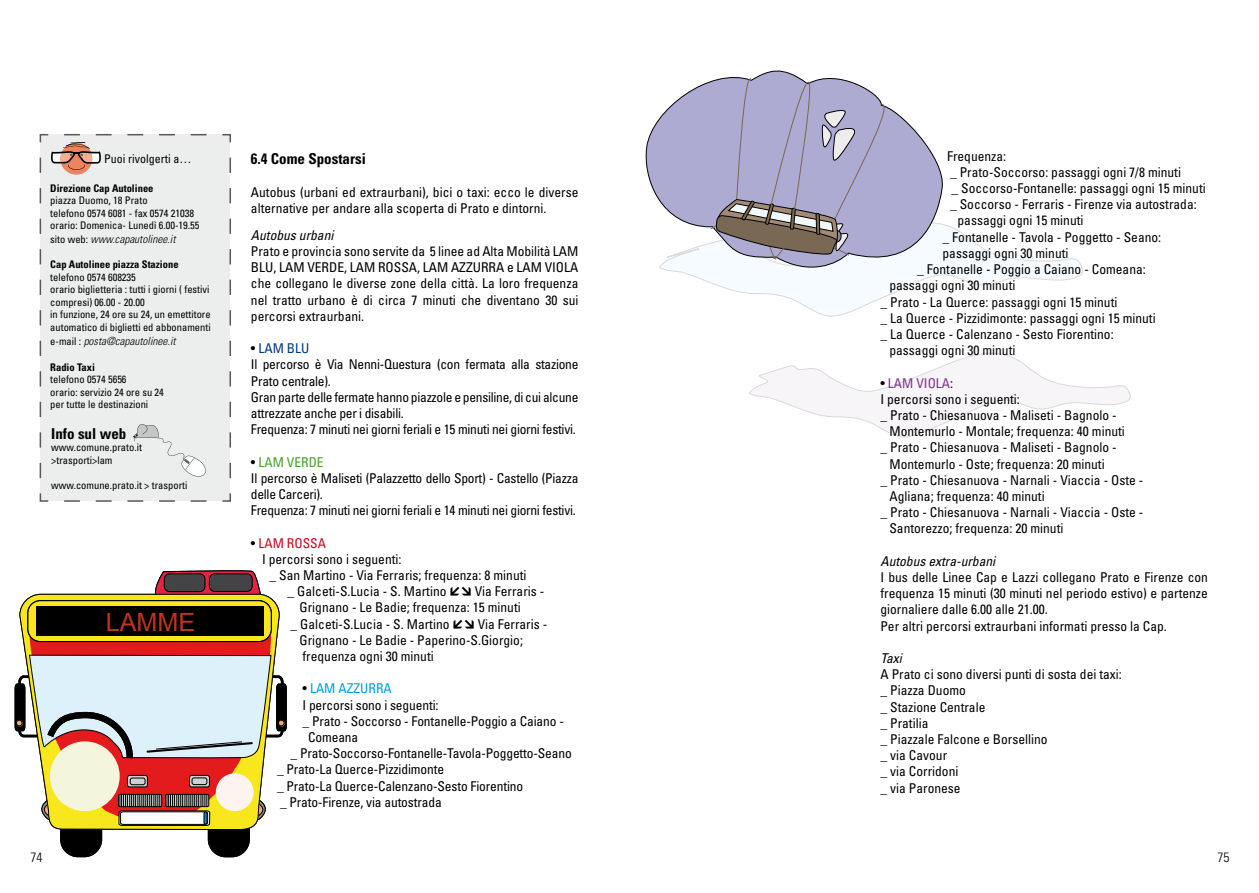
<style>
.page{position:relative;width:1259px;height:893px;background:#fff}
.page>*{position:absolute;margin:0;border:0;box-sizing:border-box;transform-origin:0 0}
.t1{font:25.2px "Arial";color:#c0341c}
.t2{font:700 condensed 15px "Univers";color:#000}
.t3{font:condensed 13.5px/16.2px "Univers";color:#000}
.t4{font:condensed 13.5px/16.2px "Univers";letter-spacing:-.02em;color:#000}
.t5{font:italic condensed 13.5px "Univers";color:#000}
.t6{font:condensed 13.5px "Univers";color:#009ee0}
.t7{font:condensed 13.5px "Univers";color:#7e3488}
.t8{font:condensed 13.5px "Univers";color:#cd071e}
.t9{font:300 condensed 13.5px "Univers";color:#000}
.t10{font:condensed 12px "Univers";color:#000}
.t11{font:italic 300 condensed 11.25px "Univers";color:#000}
.t12{font:condensed 10.5px/12.6px "Univers";color:#000}
.t13{font:700 condensed 10.5px "Univers";color:#000}
.s1{font-weight:400;font-style:normal;font-size:10.5px}
.s2{color:#003882}
.s3{color:#45a12b}
.s4{color:#000}
</style>
<div class="page">
<svg style="left:154px;top:570px;width:107px;height:23px"></svg>
<div style="left:60px;top:812px;width:42px;height:45px;background:#000;border-radius:18px"></div>
<div style="left:208px;top:812px;width:42px;height:45px;background:#000;border-radius:18px"></div>
<svg style="left:19px;top:593px;width:261px;height:62px;background:#d1c144"></svg>
<svg style="left:29px;top:632px;width:247px;height:209px"></svg>
<svg style="left:127px;top:775px;width:20px;height:12px"></svg>
<div style="left:127px;top:775px;width:21px;height:12px;border:1px solid #000;border-radius:2px"></div>
<div style="left:130px;top:778px;width:15px;height:7px;border:1px solid #000;border-radius:2px"></div>
<svg style="left:189px;top:775px;width:20px;height:12px"></svg>
<div style="left:189px;top:775px;width:21px;height:12px;border:1px solid #000;border-radius:2px"></div>
<div style="left:192px;top:778px;width:15px;height:7px;border:1px solid #000;border-radius:2px"></div>
<div style="left:209px;top:574px;width:43px;height:17px;background:#444446;border-radius:5px"></div>
<div style="left:209px;top:573px;width:44px;height:19px;border:1px solid #000;border-radius:5px"></div>
<div style="left:164px;top:574px;width:41px;height:18px;background:#444446;border-radius:5px"></div>
<div style="left:164px;top:573px;width:41px;height:19px;border:1px solid #000;border-radius:5px"></div>
<div style="left:28px;top:601px;width:243px;height:40px;background:#f7e71c;border-radius:13px"></div>
<div style="left:27px;top:600px;width:245px;height:42px;border:1px solid #000;border-radius:13px"></div>
<svg style="left:118px;top:794px;width:92px;height:54px"></svg>
<div style="left:36px;top:606px;width:228px;height:30px;background:#000"></div>
<div style="left:50px;top:741px;width:70px;height:70px;background:#f3f6dd;border-radius:50%"></div>
<div style="left:216px;top:773px;width:38px;height:38px;background:#fef4ef;border-radius:50%"></div>
<svg style="left:15px;top:655px;width:272px;height:109px;background:#cbcecc"></svg>
<div style="left:16px;top:719px;width:7px;height:7px;border:1px solid #000;border-radius:2px"></div>
<div style="left:39px;top:134px;width:192px;height:368px;background:#eceded"></div>
<svg style="left:51px;top:142px;width:50px;height:33px;background:#caa598"></svg>
<svg style="left:131px;top:424px;width:75px;height:53px;background:#e5e6e6"></svg>
<svg style="left:749px;top:352px;width:382px;height:86px"></svg>
<svg style="left:645px;top:70px;width:438px;height:247px"></svg>
<p class="t10" style="left:104px;top:151px;width:89px">Puoi rivolgerti a…</p>
<p class="t13" style="left:50px;top:181px;width:105px">Direzione Cap Autolinee</p>
<p class="t12" style="left:50px;top:194px;width:151px">piazza Duomo, 18 Prato<br>telefono 0574 6081 - fax 0574 21038 orario: Domenica- Lunedì 6.00-19.55</p>
<p class="t11" style="left:50px;top:232px;width:127px"><span class="s1">sito web:</span> www.capautolinee.it</p>
<p class="t13" style="left:50px;top:258px;width:130px">Cap Autolinee piazza Stazione</p>
<p class="t12" style="left:50px;top:270px;width:162px">telefono 0574 608235<br>orario biglietteria : tutti i giorni ( festivi compresi) 06.00 - 20.00<br>in funzione, 24 ore su 24, un emettitore automatico di biglietti ed abbonamenti</p>
<p class="t11" style="left:50px;top:334px;width:127px"><span class="s1">e-mail :</span> posta@capautolinee.it</p>
<p class="t13" style="left:50px;top:360px;width:46px">Radio Taxi</p>
<p class="t12" style="left:50px;top:373px;width:115px">telefono 0574 5656<br>orario: servizio 24 ore su 24 per tutte le destinazioni</p>
<p class="t2" style="left:51px;top:424px;width:76px">Info sul web</p>
<p class="t12" style="left:51px;top:441px;width:92px">www.comune.prato.it &gt;trasporti&gt;lam</p>
<p class="t12" style="left:51px;top:479px;width:138px">www.comune.prato.it &gt; trasporti</p>
<h1 class="t1" style="left:106px;top:606px;width:91px">LAMME</h1>
<p class="t2" style="left:251px;top:150px;width:116px">6.4 Come Spostarsi</p>
<p class="t3" style="left:251px;top:184px;width:329px">Autobus (urbani ed extraurbani), bici o taxi: ecco le diverse alternative per andare alla scoperta di Prato e dintorni.</p>
<p class="t5" style="left:251px;top:226px;width:84px">Autobus urbani</p>
<p class="t3" style="left:251px;top:243px;width:329px;text-align:justify">Prato e provincia sono servite da 5 linee ad Alta Mobilità LAM BLU, LAM VERDE, LAM ROSSA, LAM AZZURRA e LAM VIOLA che collegano le diverse zone della città. La loro frequenza nel tratto urbano è di circa 7 minuti che diventano 30 sui percorsi extraurbani.</p>
<p class="t4" style="left:251px;top:340px;width:329px">• <span class="s2">LAM BLU<br></span>Il percorso è Via Nenni-Questura (con fermata alla stazione Prato centrale).<br>Gran parte delle fermate hanno piazzole e pensiline, di cui alcune attrezzate anche per i disabili.<br>Frequenza: 7 minuti nei giorni feriali e 15 minuti nei giorni festivi.</p>
<p class="t4" style="left:251px;top:453px;width:329px">• <span class="s3">LAM VERDE<br></span>Il percorso è Maliseti (Palazzetto dello Sport) - Castello (Piazza delle Carceri).<br>Frequenza: 7 minuti nei giorni feriali e 14 minuti nei giorni festivi.</p>
<p class="t8" style="left:251px;top:534px;width:76px"><span class="s4">•</span> LAM ROSSA</p>
<p class="t3" style="left:262px;top:551px;width:141px">I percorsi sono i seguenti:</p>
<p class="t3" style="left:269px;top:567px;width:258px">_ San Martino - Via Ferraris; frequenza: 8 minuti</p>
<p class="t3" style="left:287px;top:583px;width:258px">_ Galceti-S.Lucia - S. Martino → Via Ferraris -</p>
<p class="t3" style="left:299px;top:599px;width:223px">Grignano - Le Badie; frequenza: 15 minuti</p>
<p class="t3" style="left:290px;top:615px;width:258px">_ Galceti-S.Lucia - S. Martino → Via Ferraris -</p>
<p class="t3" style="left:299px;top:632px;width:225px">Grignano - Le Badie - Paperino-S.Giorgio;</p>
<p class="t3" style="left:302px;top:648px;width:133px">frequenza ogni 30 minuti</p>
<p class="t6" style="left:302px;top:680px;width:91px"><span class="s4">•</span> LAM AZZURRA</p>
<p class="t3" style="left:302px;top:696px;width:137px">I percorsi sono i seguenti:</p>
<p class="t3" style="left:302px;top:713px;width:263px">_ Prato - Soccorso - Fontanelle-Poggio a Caiano -</p>
<p class="t3" style="left:308px;top:729px;width:52px">Comeana</p>
<p class="t3" style="left:290px;top:745px;width:283px">_ Prato-Soccorso-Fontanelle-Tavola-Poggetto-Seano</p>
<p class="t3" style="left:277px;top:761px;width:169px">_ Prato-La Querce-Pizzidimonte</p>
<p class="t3" style="left:277px;top:777px;width:248px">_ Prato-La Querce-Calenzano-Sesto Fiorentino</p>
<p class="t3" style="left:280px;top:794px;width:163px">_ Prato-Firenze, via autostrada</p>
<p class="t3" style="left:947px;top:148px;width:61px">Frequenza:</p>
<p class="t3" style="left:950px;top:164px;width:232px">_ Prato-Soccorso: passaggi ogni 7/8 minuti</p>
<p class="t3" style="left:951px;top:180px;width:256px">_ Soccorso-Fontanelle: passaggi ogni 15 minuti</p>
<p class="t3" style="left:950px;top:196px;width:248px">_ Soccorso - Ferraris - Firenze via autostrada:</p>
<p class="t3" style="left:957px;top:212px;width:127px">passaggi ogni 15 minuti</p>
<p class="t3" style="left:942px;top:229px;width:220px">_ Fontanelle - Tavola - Poggetto - Seano:</p>
<p class="t3" style="left:942px;top:245px;width:127px">passaggi ogni 30 minuti</p>
<p class="t3" style="left:917px;top:261px;width:230px">_ Fontanelle - Poggio a Caiano - Comeana:</p>
<p class="t3" style="left:889px;top:277px;width:127px">passaggi ogni 30 minuti</p>
<p class="t3" style="left:880px;top:293px;width:238px">_ Prato - La Querce: passaggi ogni 15 minuti</p>
<p class="t3" style="left:880px;top:310px;width:277px">_ La Querce - Pizzidimonte: passaggi ogni 15 minuti</p>
<p class="t3" style="left:880px;top:326px;width:235px">_ La Querce - Calenzano - Sesto Fiorentino:</p>
<p class="t3" style="left:889px;top:342px;width:127px">passaggi ogni 30 minuti</p>
<p class="t7" style="left:880px;top:374px;width:74px"><span class="s4">•</span> LAM VIOLA<span class="s4">:</span></p>
<p class="t3" style="left:880px;top:391px;width:141px">I percorsi sono i seguenti:</p>
<p class="t3" style="left:880px;top:407px;width:238px">_ Prato - Chiesanuova - Maliseti - Bagnolo -</p>
<p class="t3" style="left:889px;top:423px;width:237px">Montemurlo - Montale; frequenza: 40 minuti</p>
<p class="t3" style="left:880px;top:439px;width:238px">_ Prato - Chiesanuova - Maliseti - Bagnolo -</p>
<p class="t3" style="left:889px;top:455px;width:217px">Montemurlo - Oste; frequenza: 20 minuti</p>
<p class="t3" style="left:880px;top:472px;width:264px">_ Prato - Chiesanuova - Narnali - Viaccia - Oste -</p>
<p class="t3" style="left:889px;top:488px;width:157px">Agliana; frequenza: 40 minuti</p>
<p class="t3" style="left:880px;top:504px;width:264px">_ Prato - Chiesanuova - Narnali - Viaccia - Oste -</p>
<p class="t3" style="left:889px;top:520px;width:175px">Santorezzo; frequenza: 20 minuti</p>
<p class="t5" style="left:880px;top:552px;width:116px">Autobus extra-urbani</p>
<p class="t3" style="left:880px;top:569px;width:329px">I bus delle Linee Cap e Lazzi collegano Prato e Firenze con frequenza 15 minuti (30 minuti nel periodo estivo) e partenze giornaliere dalle 6.00 alle 21.00.<br>Per altri percorsi extraurbani informati presso la Cap.</p>
<p class="t5" style="left:880px;top:650px;width:23px">Taxi</p>
<p class="t3" style="left:880px;top:666px;width:243px">A Prato ci sono diversi punti di sosta dei taxi: _ Piazza Duomo<br>_ Stazione Centrale<br>_ Pratilia<br>_ Piazzale Falcone e Borsellino<br>_ via Cavour<br>_ via Corridoni<br>_ via Paronese</p>
<p class="t9" style="left:30px;top:849px;width:13px">74</p>
<p class="t9" style="left:1217px;top:849px;width:13px">75</p>
</div>
